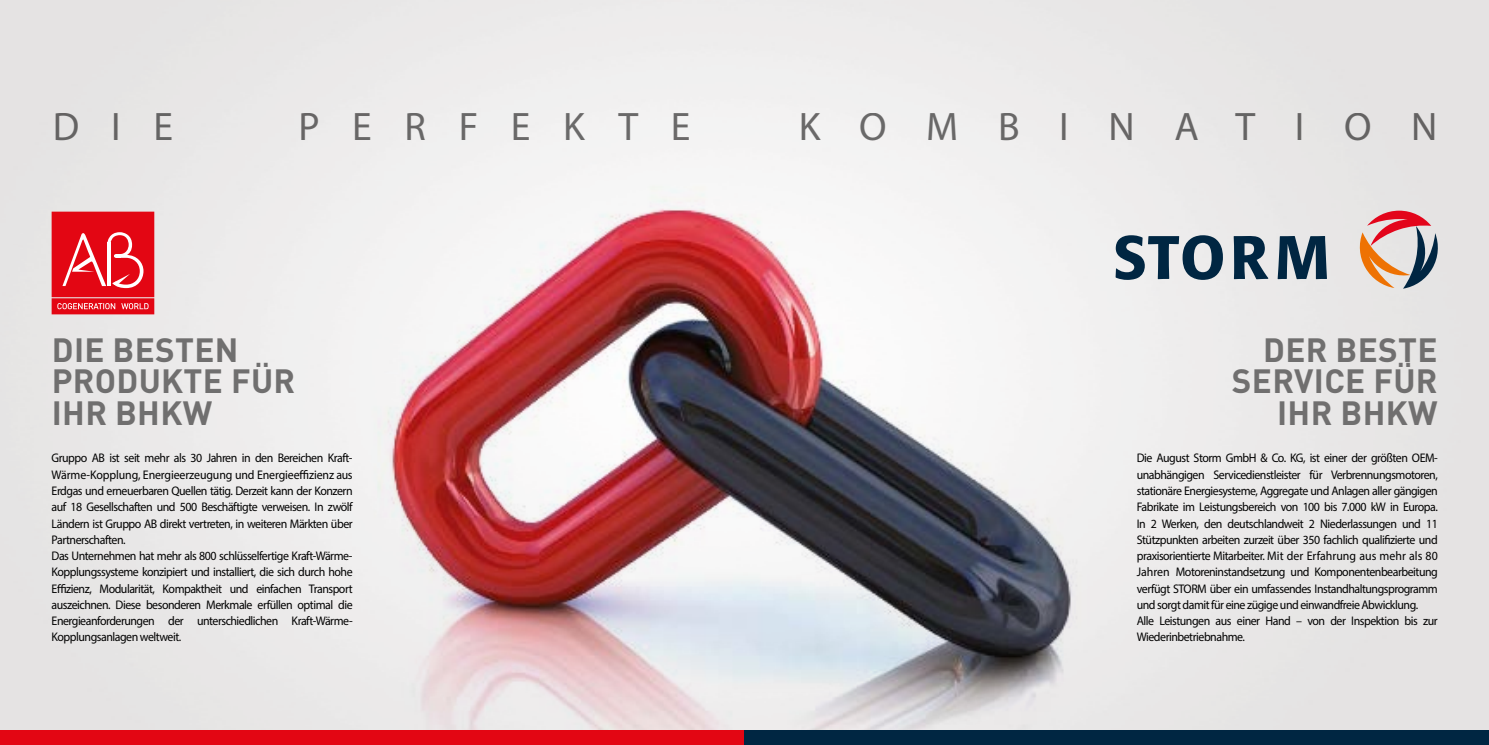
<style>
.page{position:relative;width:1489px;height:745px;background:#fff}
.page>*{position:absolute;margin:0;border:0;box-sizing:border-box;transform-origin:0 0}
.t1{font:39.88px "Myriad Pro";letter-spacing:.995em;color:#706f6f}
.t2{font:39.88px "Myriad Pro";letter-spacing:.82em;color:#706f6f}
.t3{font:39.88px "Myriad Pro";letter-spacing:.92em;color:#706f6f}
.t4{font:700 33.25px/31.5px "DIN Pro";letter-spacing:.01em;color:#706f6f}
.t5{font:12.5px/16.2px "Myriad Pro";letter-spacing:-.04em;color:#000;scale:.95 1}
</style>
<div class="page">
<div style="left:0;top:0;width:1488px;height:730px;background:#e7e6e5"></div>
<img style="left:237px;top:77px;width:991px;height:653px">
<div style="left:0;top:730px;width:744px;height:14px;background:#e30613"></div>
<div style="left:744px;top:730px;width:744px;height:14px;background:#002642"></div>
<svg style="left:1358px;top:210px;width:81px;height:78px;background:#caa59d"></svg>
<svg style="left:1115px;top:235px;width:107px;height:45px;background:#758896"></svg>
<svg style="left:1233px;top:236px;width:35px;height:43px;background:#4e6779"></svg>
<svg style="left:1277px;top:236px;width:49px;height:43px;background:#496376"></svg>
<svg style="left:52px;top:211px;width:102px;height:103px;background:#e62833"></svg>
<h1 class="t3" style="left:52px;top:102px;width:123px">DIE</h1>
<h1 class="t2" style="left:298px;top:102px;width:393px">PERFEKTE</h1>
<h1 class="t1" style="left:798px;top:102px;width:640px">KOMBINATION</h1>
<h2 class="t4" style="left:52px;top:329px;width:245px">DIE BESTEN<br>PRODUKTE FÜR<br>IHR BHKW</h2>
<h2 class="t4" style="left:1231px;top:329px;width:207px;text-align:right">DER BESTE<br>SERVICE FÜR<br>IHR BHKW</h2>
<p class="t5" style="left:52px;top:449px;width:318px">Gruppo AB ist seit mehr als 30 Jahren in den Bereichen Kraft-Wärme-Kopplung, Energieerzeugung und Energieeffizienz aus Erdgas und erneuerbaren Quellen tätig. Derzeit kann der Konzern auf 18 Gesellschaften und 500 Beschäftigte verweisen. In zwölf Ländern ist Gruppo AB direkt vertreten, in weiteren Märkten über Partnerschaften.<br>Das Unternehmen hat mehr als 800 schlüsselfertige Kraft-Wärme-Kopplungssysteme konzipiert und installiert, die sich durch hohe Effizienz, Modularität, Kompaktheit und einfachen Transport auszeichnen. Diese besonderen Merkmale erfüllen optimal die Energieanforderungen der unterschiedlichen Kraft-Wärme-Kopplungsanlagen weltweit.</p>
<p class="t5" style="left:1136px;top:449px;width:318px">Die August Storm GmbH &amp; Co. KG, ist einer der größten OEM&shy;unabhängigen Servicedienstleister für Verbrennungsmotoren, stationäre Energiesysteme, Aggregate und Anlagen aller gängigen Fabrikate im Leistungsbereich von 100 bis 7.000 kW in Europa.<br>In 2 Werken, den deutschlandweit 2 Niederlassungen und 11<br>Stützpunkten arbeiten zurzeit über 350 fachlich qualifizierte und praxisorientierte Mitarbeiter. Mit der Erfahrung aus mehr als 80<br>Jahren Motoreninstandsetzung und Komponentenbearbeitung verfügt STORM über ein umfassendes Instandhaltungsprogramm und sorgt damit für eine zügige und einwandfreie Abwicklung.<br>Alle Leistungen aus einer Hand – von der Inspektion bis zur Wiederinbetriebnahme.</p>
</div>
